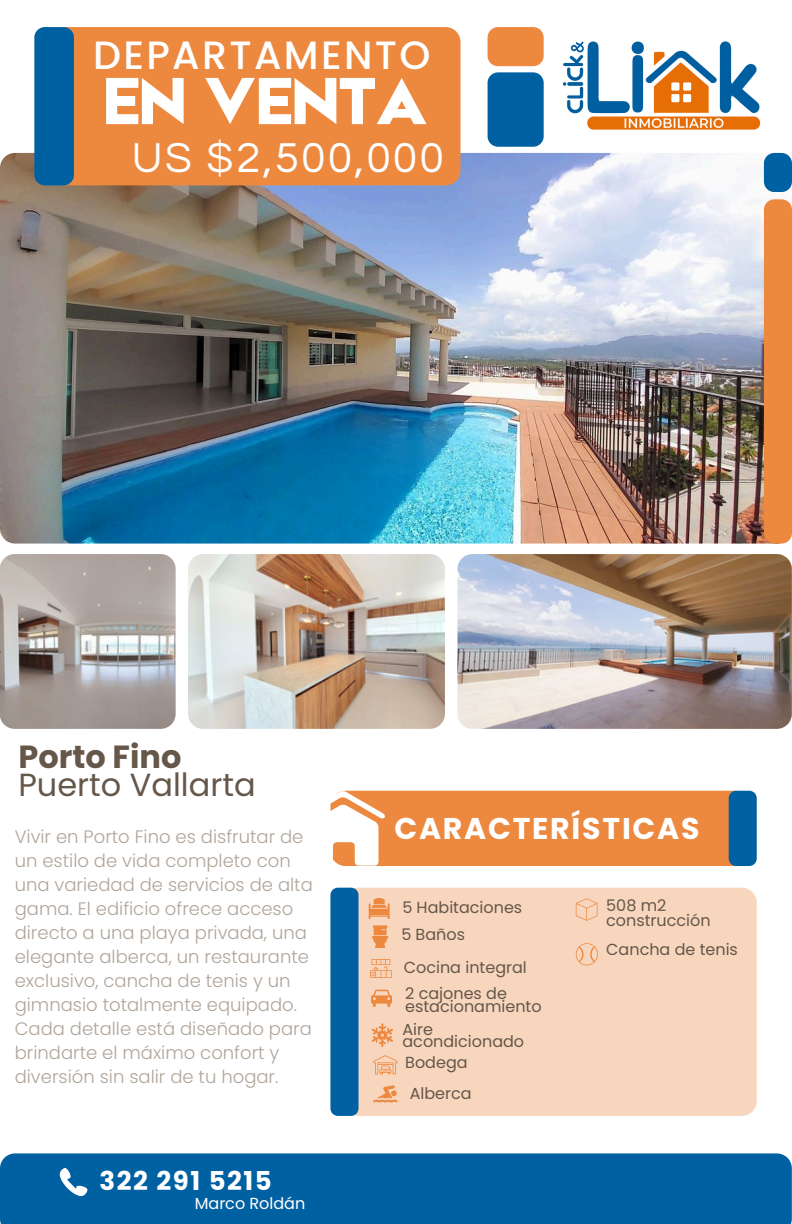
<style>
.page{position:relative;width:792px;height:1224px;background:#fff}
.page>*{position:absolute;margin:0;border:0;box-sizing:border-box;transform-origin:0 0}
.t1{font:71.2px "Etna";letter-spacing:-.005em;color:#fff}
.t2{font:43.6px "Questrial";letter-spacing:.06em;color:#fff}
.t3{font:500 39.4px "Poppins";letter-spacing:.06em;color:#fff}
.t4{font:32px/28.4px "Poppins";color:#65574a}
.t5{font:700 30px "Poppins";letter-spacing:.06em;color:#fff}
.t6{font:700 26px "Poppins";letter-spacing:.06em;color:#fff}
.t7{font:300 18px/24px "Poppins";color:#b0a59b}
.t8{font:16px/13.4px "Poppins";color:#65574a}
.t9{font:16px "Poppins";color:#fff}
.s1{font-weight:700}
</style>
<div class="page">
<img style="left:0;top:153px;width:792px;height:391px;border-radius:15px">
<img style="left:0;top:554px;width:176px;height:175px;border-radius:15px">
<img style="left:188px;top:554px;width:257px;height:175px;border-radius:15px">
<img style="left:457px;top:554px;width:335px;height:175px">
<div style="left:488px;top:72px;width:56px;height:75px;background:#0061a2;border-radius:10px"></div>
<div style="left:67px;top:27px;width:393px;height:158px;background:#ed883f"></div>
<div style="left:359px;top:888px;width:398px;height:228px;background:#f8d6be"></div>
<div style="left:0;top:1153px;width:792px;height:71px;background:#0061a2"></div>
<div style="left:488px;top:27px;width:56px;height:39px;background:#ed883f;border-radius:10px"></div>
<div style="left:764px;top:153px;width:28px;height:39px;background:#0061a2;border-radius:10px"></div>
<div style="left:34px;top:27px;width:40px;height:158px;background:#0061a2;border-radius:10px"></div>
<div style="left:764px;top:199px;width:28px;height:345px;background:#ed883f;border-radius:10px"></div>
<svg style="left:330px;top:888px;width:29px;height:228px;background:#0966a4"></svg>
<svg style="left:330px;top:791px;width:427px;height:75px;background:#df8e54"></svg>
<svg style="left:369px;top:898px;width:21px;height:21px"></svg>
<svg style="left:371px;top:990px;width:21px;height:17px"></svg>
<svg style="left:372px;top:925px;width:16px;height:23px"></svg>
<img style="left:562px;top:41px;width:199px;height:89px">
<svg style="left:370px;top:959px;width:22px;height:19px"></svg>
<svg style="left:576px;top:898px;width:22px;height:23px"></svg>
<svg style="left:372px;top:1023px;width:21px;height:24px"></svg>
<svg style="left:60px;top:1168px;width:28px;height:28px"></svg>
<svg style="left:373px;top:1055px;width:24px;height:19px"></svg>
<svg style="left:373px;top:1085px;width:24px;height:17px"></svg>
<svg style="left:576px;top:943px;width:22px;height:22px"></svg>
<h5 class="t3" style="left:93px;top:28px;width:339px">DEPARTAMENTO</h5>
<h3 class="t1" style="left:104px;top:51px;width:325px">EN VENTA</h3>
<p class="t2" style="left:132px;top:136px;width:313px">US $2,500,000</p>
<h1 class="t4" style="left:18px;top:742px;width:239px"><span class="s1">Porto Fino<br></span>Puerto Vallarta</h1>
<p class="t7" style="left:15px;top:825px;width:300px">Vivir en Porto Fino es disfrutar de un estilo de vida completo con una variedad de servicios de alta gama. El edificio ofrece acceso directo a una playa privada, una elegante alberca, un restaurante exclusivo, cancha de tenis y un gimnasio totalmente equipado.<br>Cada detalle está diseñado para brindarte el máximo confort y diversión sin salir de tu hogar.</p>
<p class="t6" style="left:99px;top:1162px;width:174px">322 291 5215</p>
<p class="t9" style="left:195px;top:1192px;width:112px">Marco Roldán</p>
<p class="t5" style="left:394px;top:807px;width:307px">CARACTERÍSTICAS</p>
<h4 class="t8" style="left:402px;top:901px;width:122px">5 Habitaciones</h4>
<p class="t8" style="left:401px;top:928px;width:65px">5 Baños</p>
<h2 class="t8" style="left:404px;top:960px;width:125px">Cocina integral</h2>
<p class="t8" style="left:405px;top:987px;width:138px">2 cajones de estacionamiento</p>
<p class="t8" style="left:402px;top:1023px;width:123px;line-height:12px">Aire acondicionado</p>
<p class="t8" style="left:405px;top:1056px;width:64px">Bodega</p>
<p class="t8" style="left:410px;top:1087px;width:63px">Alberca</p>
<p class="t8" style="left:606px;top:899px;width:62px">508 m2</p>
<p class="t8" style="left:606px;top:914px;width:106px">construcción</p>
<p class="t8" style="left:606px;top:942px;width:133px">Cancha de tenis</p>
</div>
